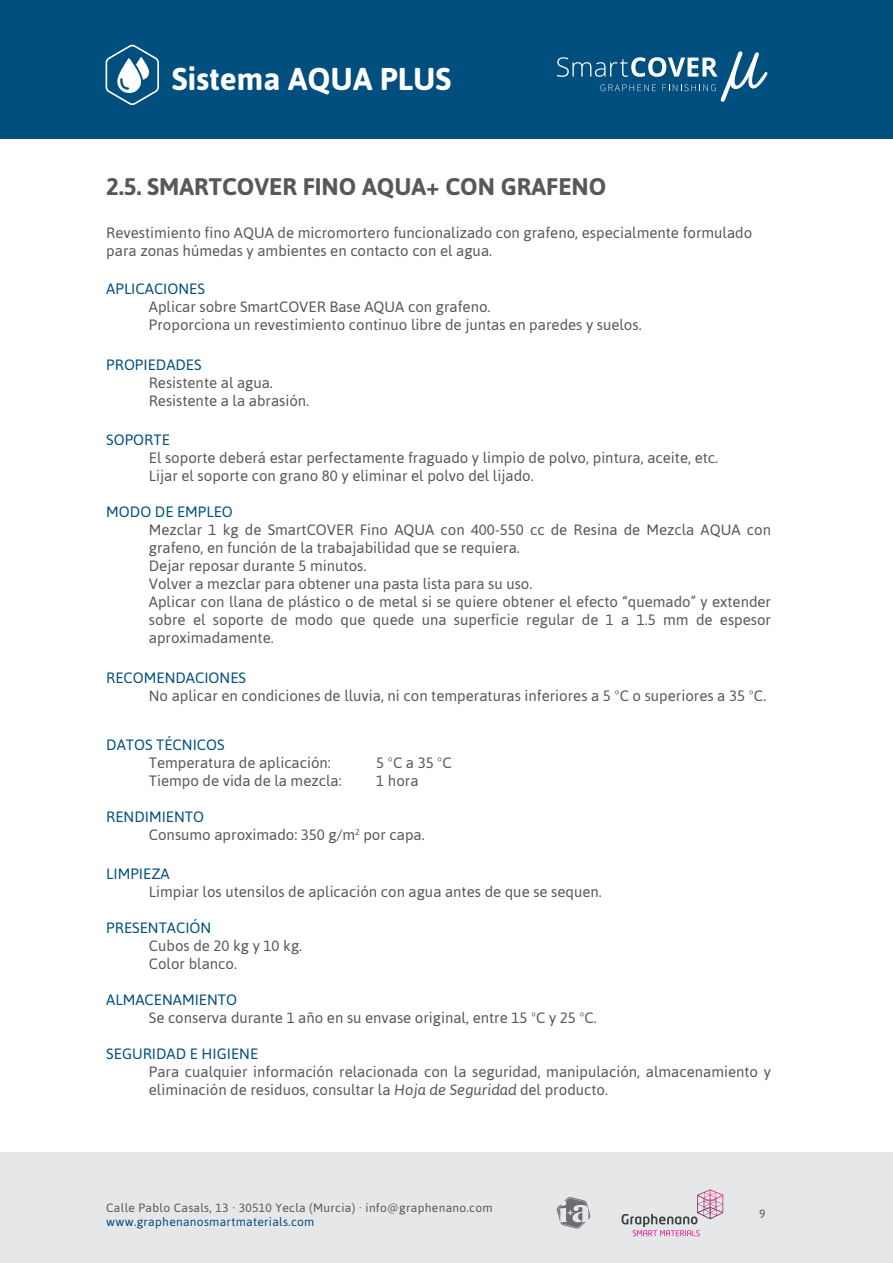
<style>
.page{position:relative;width:893px;height:1263px;background:#fff}
.page>*{position:absolute;margin:0;border:0;box-sizing:border-box;transform-origin:0 0}
.t1{font:700 31.5px "Asap";color:#fff}
.t2{font:700 24px "Asap";color:#57585a}
.t3{font:15px/18px "Asap";color:#57585a}
.t4{font:15px "Asap";color:#014f7f}
.t5{font:12px "Asap";letter-spacing:.025em;color:#57585a}
.t6{font:12px "Asap";letter-spacing:.025em;color:#014f7f}
.s1{font-style:italic}
</style>
<div class="page">
<div style="left:0;top:0;width:893px;height:138px;background:#014f7f"></div>
<svg style="left:105px;top:44px;width:54px;height:61px"></svg>
<svg style="left:557px;top:51px;width:211px;height:51px"></svg>
<div style="left:0;top:1152px;width:893px;height:111px;background:#e6e7e9"></div>
<svg style="left:557px;top:1197px;width:34px;height:32px"></svg>
<svg style="left:621px;top:1189px;width:102px;height:47px"></svg>
<h1 class="t1" style="left:172px;top:60px;width:281px">Sistema AQUA PLUS</h1>
<p class="t2" style="left:106px;top:172px;width:501px">2.5. SMARTCOVER FINO AQUA+ CON GRAFENO</p>
<p class="t3" style="left:106px;top:224px;width:647px">Revestimiento fino AQUA de micromortero funcionalizado con grafeno, especialmente formulado para zonas húmedas y ambientes en contacto con el agua.</p>
<p class="t4" style="left:106px;top:280px;width:100px">APLICACIONES</p>
<p class="t3" style="left:149px;top:298px;width:343px">Aplicar sobre SmartCOVER Base AQUA con grafeno.</p>
<p class="t3" style="left:149px;top:316px;width:494px">Proporciona un revestimiento continuo libre de juntas en paredes y suelos.</p>
<p class="t4" style="left:106px;top:356px;width:97px">PROPIEDADES</p>
<p class="t3" style="left:149px;top:373px;width:126px">Resistente al agua.</p>
<p class="t3" style="left:149px;top:391px;width:162px">Resistente a la abrasión.</p>
<p class="t4" style="left:106px;top:431px;width:65px">SOPORTE</p>
<p class="t3" style="left:149px;top:449px;width:571px">El soporte deberá estar perfectamente fraguado y limpio de polvo, pintura, aceite, etc.</p>
<p class="t3" style="left:149px;top:467px;width:386px">Lijar el soporte con grano 80 y eliminar el polvo del lijado.</p>
<p class="t4" style="left:106px;top:503px;width:128px">MODO DE EMPLEO</p>
<p class="t3" style="left:149px;top:521px;width:624px">Mezclar 1 kg de SmartCOVER Fino AQUA con 400-550 cc de Resina de Mezcla AQUA con grafeno, en función de la trabajabilidad que se requiera.</p>
<p class="t3" style="left:149px;top:557px;width:219px">Dejar reposar durante 5 minutos.</p>
<p class="t3" style="left:149px;top:575px;width:385px">Volver a mezclar para obtener una pasta lista para su uso.</p>
<p class="t3" style="left:149px;top:593px;width:624px;text-align:justify">Aplicar con llana de plástico o de metal si se quiere obtener el efecto “quemado” y extender sobre el soporte de modo que quede una superficie regular de 1 a 1.5 mm de espesor aproximadamente.</p>
<p class="t4" style="left:106px;top:669px;width:141px">RECOMENDACIONES</p>
<p class="t3" style="left:149px;top:687px;width:619px">No aplicar en condiciones de lluvia, ni con temperaturas inferiores a 5 ºC o superiores a 35 ºC.</p>
<p class="t4" style="left:106px;top:736px;width:120px">DATOS TÉCNICOS</p>
<p class="t3" style="left:149px;top:753px;width:184px">Temperatura de aplicación:</p>
<p class="t3" style="left:376px;top:753px;width:77px">5 ºC a 35 ºC</p>
<p class="t3" style="left:149px;top:771px;width:194px">Tiempo de vida de la mezcla:</p>
<p class="t3" style="left:376px;top:771px;width:44px">1 hora</p>
<p class="t4" style="left:106px;top:808px;width:99px">RENDIMIENTO</p>
<p class="t3" style="left:149px;top:825px;width:277px">Consumo aproximado: 350 g/m<sup>2</sup> por capa.</p>
<p class="t4" style="left:106px;top:865px;width:65px">LIMPIEZA</p>
<p class="t3" style="left:149px;top:883px;width:454px">Limpiar los utensilos de aplicación con agua antes de que se sequen.</p>
<p class="t4" style="left:106px;top:919px;width:107px">PRESENTACIÓN</p>
<p class="t3" style="left:149px;top:937px;width:155px">Cubos de 20 kg y 10 kg.</p>
<p class="t3" style="left:149px;top:955px;width:90px">Color blanco.</p>
<p class="t4" style="left:106px;top:991px;width:132px">ALMACENAMIENTO</p>
<p class="t3" style="left:149px;top:1009px;width:449px">Se conserva durante 1 año en su envase original, entre 15 ºC y 25 ºC.</p>
<p class="t4" style="left:106px;top:1045px;width:153px">SEGURIDAD E HIGIENE</p>
<p class="t3" style="left:149px;top:1063px;width:624px">Para cualquier información relacionada con la seguridad, manipulación, almacenamiento y eliminación de residuos, consultar la <span class="s1">Hoja de Seguridad</span> del producto.</p>
<p class="t5" style="left:106px;top:1201px;width:388px">Calle Pablo Casals, 13 · 30510 Yecla (Murcia) · info@graphenano.com</p>
<p class="t6" style="left:106px;top:1215px;width:210px">www.graphenanosmartmaterials.com</p>
<p class="t5" style="left:759px;top:1207px;width:8px">9</p>
</div>
